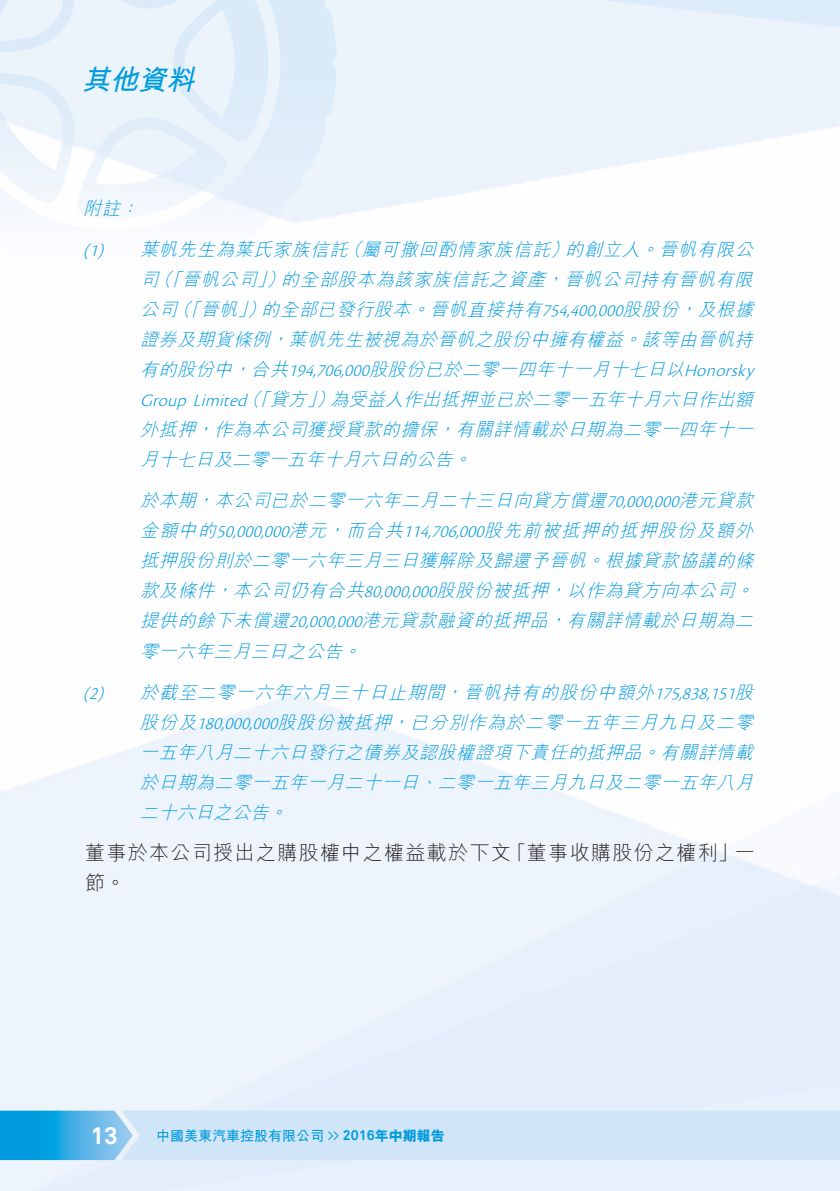
<style>
.page{position:relative;width:840px;height:1191px;background:#fff}
.page>*{position:absolute;margin:0;border:0;box-sizing:border-box;transform-origin:0 0}
.t1{font:italic 700 28px "M Hei HK";color:#009bde}
.t2{font:700 24px "Akkurat Pro";color:#fff}
.t3{font:300 20px/30px "M Hei HK";letter-spacing:.065em;color:#231f20}
.t4{font:italic 300 18px/30px "M Hei HK";color:#009bde;text-align:justify}
.t5{font:700 14px "M Hei HK";color:#009bde}
.s1{font-family:"Cronos Pro"}
.s2{font-family:"Akkurat Pro";font-weight:400}
.s3{font-family:"Akkurat Pro"}
.s4{font-weight:800}
</style>
<div class="page">
<svg style="left:0;top:0;width:336px;height:252px"></svg>
<svg style="left:0;top:0;width:274px;height:225px"></svg>
<svg style="left:0;top:1110px;width:839px;height:50px;background:#b9dcf4"></svg>
<h1 class="t1" style="left:82px;top:59px;width:122px">其他資料</h1>
<p class="t4" style="left:83px;top:192px;width:63px">附註：</p>
<p class="t4" style="left:140px;top:234px;width:620px;text-indent:-57px"><span class="s1">(1)</span> 葉帆先生為葉氏家族信託（屬可撤回酌情家族信託）的創立人。晉帆有限公司（「晉帆公司」）的全部股本為該家族信託之資產，晉帆公司持有晉帆有限公司（「晉帆」）的全部已發行股本。晉帆直接持有<span class="s1">754,400,000</span>股股份，及根據證券及期貨條例，葉帆先生被視為於晉帆之股份中擁有權益。該等由晉帆持有的股份中，合共<span class="s1">194,706,000</span>股股份已於二零一四年十一月十七日以<span class="s1">Honorsky Group Limited</span>（「貸方」）為受益人作出抵押並已於二零一五年十月六日作出額外抵押，作為本公司獲授貸款的擔保，有關詳情載於日期為二零一四年十一月十七日及二零一五年十月六日的公告。</p>
<p class="t4" style="left:140px;top:485px;width:620px">於本期，本公司已於二零一六年二月二十三日向貸方償還<span class="s1">70,000,000</span>港元貸款金額中的<span class="s1">50,000,000</span>港元，而合共<span class="s1">114,706,000</span>股先前被抵押的抵押股份及額外抵押股份則於二零一六年三月三日獲解除及歸還予晉帆。根據貸款協議的條款及條件，本公司仍有合共<span class="s1">80,000,000</span>股股份被抵押，以作為貸方向本公司。提供的餘下未償還<span class="s1">20,000,000</span>港元貸款融資的抵押品，有關詳情載於日期為二零一六年三月三日之公告。</p>
<p class="t4" style="left:140px;top:676px;width:620px;text-indent:-57px"><span class="s1">(2)</span> 於截至二零一六年六月三十日止期間，晉帆持有的股份中額外<span class="s1">175,838,151</span>股股份及<span class="s1">180,000,000</span>股股份被抵押，已分別作為於二零一五年三月九日及二零一五年八月二十六日發行之債券及認股權證項下責任的抵押品。有關詳情載於日期為二零一五年一月二十一日、二零一五年三月九日及二零一五年八月二十六日之公告。</p>
<p class="t3" style="left:85px;top:837px;width:670px">董事於本公司授出之購股權中之權益載於下文「董事收購股份之權利」一節。</p>
<h2 class="t2" style="left:90px;top:1120px;width:29px">13</h2>
<p class="t5" style="left:156px;top:1125px;width:290px">中國美東汽車控股有限公司 <span class="s2">&gt;&gt;</span> <span class="s3">2016</span><span class="s4">年中期報告</span></p>
</div>
